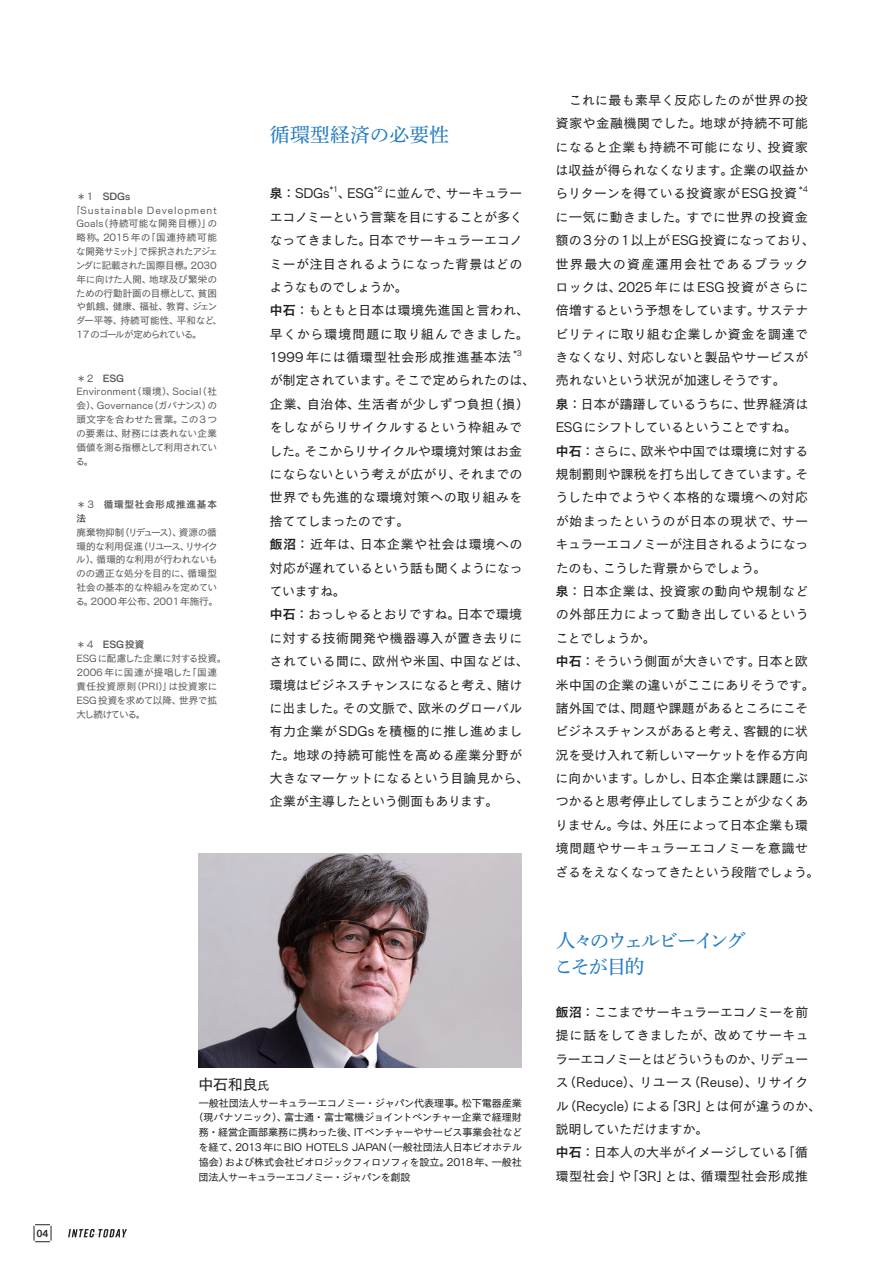
<style>
.page{position:relative;width:893px;height:1263px;background:#fff}
.page>*{position:absolute;margin:0;border:0;box-sizing:border-box;transform-origin:0 0}
.vol12_特集1_本文小見出し{font:19.65px/25.5px "Shuei Min Pr 6 M";letter-spacing:-.105em;color:#277dc1}
.vol12_特集1_本文小見出し-2{font:19.65px "Shuei Min Pr 6 M";letter-spacing:.02em;color:#277dc1}
.INTEC_CAP_9_5Q{font:14.85px "New Cezanne Pro M";color:#231f20}
.vol12_特集1_本文12Q{font:12.75px/23.4px "New Cezanne Pro M";letter-spacing:.015em;color:#231f20;text-align:justify}
.vol12_特集1_本文12Q-2{font:12.75px/23.4px "New Cezanne Pro M";letter-spacing:-.01em;color:#231f20}
.INTEC_CAP_9_5Q-2{font:10.05px "New Cezanne Pro M";letter-spacing:-.025em;color:#231f20}
.INTEC_CAP_9_5Q-3{font:10.05px "New Cezanne Pro M";letter-spacing:-.05em;color:#231f20}
.t1{font:600 10.05px "Avenir Next";color:#231f20}
.特集_注釈{font:9.6px/13.8px "New Cezanne Pro M";letter-spacing:-.005em;color:#57585a}
.特集_注釈-2{font:9.6px/13.8px "New Cezanne Pro DB";letter-spacing:.085em;color:#57585a}
.vol12_特集1_本文12Q-3{font:7.5px "New Cezanne Pro M";color:#231f20}
.s1{font-family:"New Cezanne Pro M"}
.s2{font-family:"New Cezanne Pro DB"}
.s3{font-size:11.7px}
</style>
<div class="page">
<img style="left:199px;top:853px;width:323px;height:215px">
<svg style="left:34px;top:1224px;width:18px;height:18px"></svg>
<svg style="left:68px;top:1229px;width:59px;height:9px"></svg>
<p class="特集_注釈-2" style="left:76px;top:188px;width:55px"><span class="s1">＊1　</span>SDGs</p>
<p class="特集_注釈" style="left:76px;top:202px;width:148px;text-indent:-5px">「Sustainable Development<br>Goals（持続可能な開発目標）」の略称。2015 年の「国連持続可能な開発サミット」で採択されたアジェンダに記載された国際目標。2030年に向けた人間、地球及び繁栄のための行動計画の目標として、貧困や飢餓、健康、福祉、教育、ジェンダー平等、持続可能性、平和など、<br>17 のゴールが定められている。</p>
<p class="特集_注釈" style="left:76px;top:370px;width:49px">＊2　<span class="s2">ESG</span></p>
<p class="特集_注釈" style="left:76px;top:384px;width:143px;text-align:justify">Environment（環境）、Social（社会）、Governance（ガバナンス）の頭文字を合わせた言葉。この3つの要素は、財務には表れない企業価値を測る指標として利用されている。</p>
<p class="特集_注釈-2" style="left:76px;top:496px;width:142px"><span class="s1">＊3　</span>循環型社会形成推進基本法</p>
<p class="特集_注釈" style="left:76px;top:524px;width:144px">廃棄物抑制（リデュース）、資源の循環的な利用促進（リユース、リサイクル）、循環的な利用が行われないものの適正な処分を目的に、循環型社会の基本的な枠組みを定めている。2000年公布、2001年施行。</p>
<p class="特集_注釈-2" style="left:76px;top:637px;width:69px"><span class="s1">＊4　</span>ESG投資</p>
<p class="特集_注釈" style="left:76px;top:650px;width:151px">ESGに配慮した企業に対する投資。<br>2006 年に国連が提唱した「国連責任投資原則（PRI）」は投資家に<br>ESG投資を求めて以降、世界で拡大し続けている。</p>
<p class="vol12_特集1_本文小見出し-2" style="left:270px;top:117px;width:181px">循環型経済の必要性</p>
<p class="vol12_特集1_本文12Q" style="left:270px;top:180px;width:61px"><span class="s2">泉</span>：SDGs</p>
<p class="vol12_特集1_本文12Q-3" style="left:330px;top:183px;width:10px">*1</p>
<p class="vol12_特集1_本文12Q" style="left:338px;top:180px;width:38px">、ESG</p>
<p class="vol12_特集1_本文12Q-3" style="left:374px;top:183px;width:11px">*2</p>
<p class="vol12_特集1_本文12Q" style="left:269px;top:180px;width:255px;text-indent:115px">に並んで、サーキュラーエコノミーという言葉を目にすることが多くなってきました。日本でサーキュラーエコノミーが注目されるようになった背景はどのようなものでしょうか。</p>
<p class="vol12_特集1_本文12Q" style="left:270px;top:297px;width:261px"><span class="s2">中石</span>：もともと日本は環境先進国と言われ、早くから環境問題に取り組んできました。1999年には循環型社会形成推進基本法</p>
<p class="vol12_特集1_本文12Q-3" style="left:513px;top:346px;width:11px">*3</p>
<p class="vol12_特集1_本文12Q" style="left:269px;top:367px;width:267px;text-align:left">が制定されています。そこで定められたのは、企業、自治体、生活者が少しずつ負担（損）をしながらリサイクルするという枠組みでした。そこからリサイクルや環境対策はお金にならないという考えが広がり、それまでの世界でも先進的な環境対策への取り組みを捨ててしまったのです。</p>
<p class="vol12_特集1_本文12Q" style="left:270px;top:531px;width:254px"><span class="s2">飯沼</span>：近年は、日本企業や社会は環境への対応が遅れているという話も聞くようになっていますね。</p>
<p class="vol12_特集1_本文12Q" style="left:270px;top:601px;width:261px;text-align:left"><span class="s2">中石</span>：おっしゃるとおりですね。日本で環境に対する技術開発や機器導入が置き去りにされている間に、欧州や米国、中国などは、環境はビジネスチャンスになると考え、賭けに出ました。その文脈で、欧米のグローバル有力企業が SDGsを積極的に推し進めました。地球の持続可能性を高める産業分野が大きなマーケットになるという目論見から、企業が主導したという側面もあります。</p>
<p class="t1" style="left:36px;top:1225px;width:14px">04</p>
<p class="INTEC_CAP_9_5Q" style="left:199px;top:1071px;width:72px">中石和良<span class="s3">氏</span></p>
<p class="INTEC_CAP_9_5Q-2" style="left:199px;top:1094px;width:325px">一般社団法人サーキュラーエコノミー・ジャパン代表理事。松下電器産業</p>
<p class="INTEC_CAP_9_5Q-2" style="left:193px;top:1109px;width:330px">（現パナソニック）、富士通・富士電機ジョイントベンチャー企業で経理財</p>
<p class="INTEC_CAP_9_5Q-2" style="left:199px;top:1124px;width:325px">務・経営企画部業務に携わった後、ITベンチャーやサービス事業会社など</p>
<p class="INTEC_CAP_9_5Q-2" style="left:198px;top:1138px;width:325px">を経て、2013年にBIO HOTELS JAPAN（一般社団法人日本ビオホテル</p>
<p class="INTEC_CAP_9_5Q-2" style="left:199px;top:1153px;width:325px">協会）および株式会社ビオロジックフィロソフィを設立。2018年、一般社</p>
<p class="INTEC_CAP_9_5Q-3" style="left:199px;top:1168px;width:213px">団法人サーキュラーエコノミー・ジャパンを創設</p>
<p class="vol12_特集1_本文12Q" style="left:555px;top:87px;width:254px">　これに最も素早く反応したのが世界の投資家や金融機関でした。地球が持続不可能になると企業も持続不可能になり、投資家は収益が得られなくなります。企業の収益からリターンを得ている投資家が ESG投資</p>
<p class="vol12_特集1_本文12Q-3" style="left:799px;top:183px;width:11px">*4</p>
<p class="vol12_特集1_本文12Q" style="left:555px;top:204px;width:261px;text-align:left">に一気に動きました。すでに世界の投資金額の3分の1以上がESG投資になっており、世界最大の資産運用会社であるブラックロックは、2025 年には ESG 投資がさらに倍増するという予想をしています。サステナビリティに取り組む企業しか資金を調達できなくなり、対応しないと製品やサービスが売れないという状況が加速しそうです。</p>
<p class="vol12_特集1_本文12Q-2" style="left:556px;top:391px;width:254px"><span class="s2">泉</span>：日本が躊躇しているうちに、世界経済は<br>ESGにシフトしているということですね。</p>
<p class="vol12_特集1_本文12Q" style="left:555px;top:437px;width:254px"><span class="s2">中石</span>：さらに、欧米や中国では環境に対する規制罰則や課税を打ち出してきています。そうした中でようやく本格的な環境への対応が始まったというのが日本の現状で、サーキュラーエコノミーが注目されるようになったのも、こうした背景からでしょう。</p>
<p class="vol12_特集1_本文12Q" style="left:555px;top:578px;width:254px"><span class="s2">泉</span>：日本企業は、投資家の動向や規制などの外部圧力によって動き出しているということでしょうか。</p>
<p class="vol12_特集1_本文12Q" style="left:555px;top:648px;width:266px;text-align:left"><span class="s2">中石</span>：そういう側面が大きいです。日本と欧米中国の企業の違いがここにありそうです。諸外国では、問題や課題があるところにこそビジネスチャンスがあると考え、客観的に状況を受け入れて新しいマーケットを作る方向に向かいます。しかし、日本企業は課題にぶつかると思考停止してしまうことが少なくありません。今は、外圧によって日本企業も環境問題やサーキュラーエコノミーを意識せざるをえなくなってきたという段階でしょう。</p>
<p class="vol12_特集1_本文小見出し" style="left:554px;top:925px;width:193px">人々のウェルビーイングこそが目的</p>
<p class="vol12_特集1_本文12Q" style="left:555px;top:999px;width:267px;text-align:left"><span class="s2">飯沼</span>：ここまでサーキュラーエコノミーを前提に話をしてきましたが、改めてサーキュラーエコノミーとはどういうものか、リデュース（Reduce）、リユース（Reuse）、リサイクル（Recycle）による「3R」とは何が違うのか、説明していただけますか。</p>
<p class="vol12_特集1_本文12Q" style="left:556px;top:1139px;width:254px"><span class="s2">中石</span>：日本人の大半がイメージしている「循環型社会」や「3R」とは、循環型社会形成推</p>
</div>
